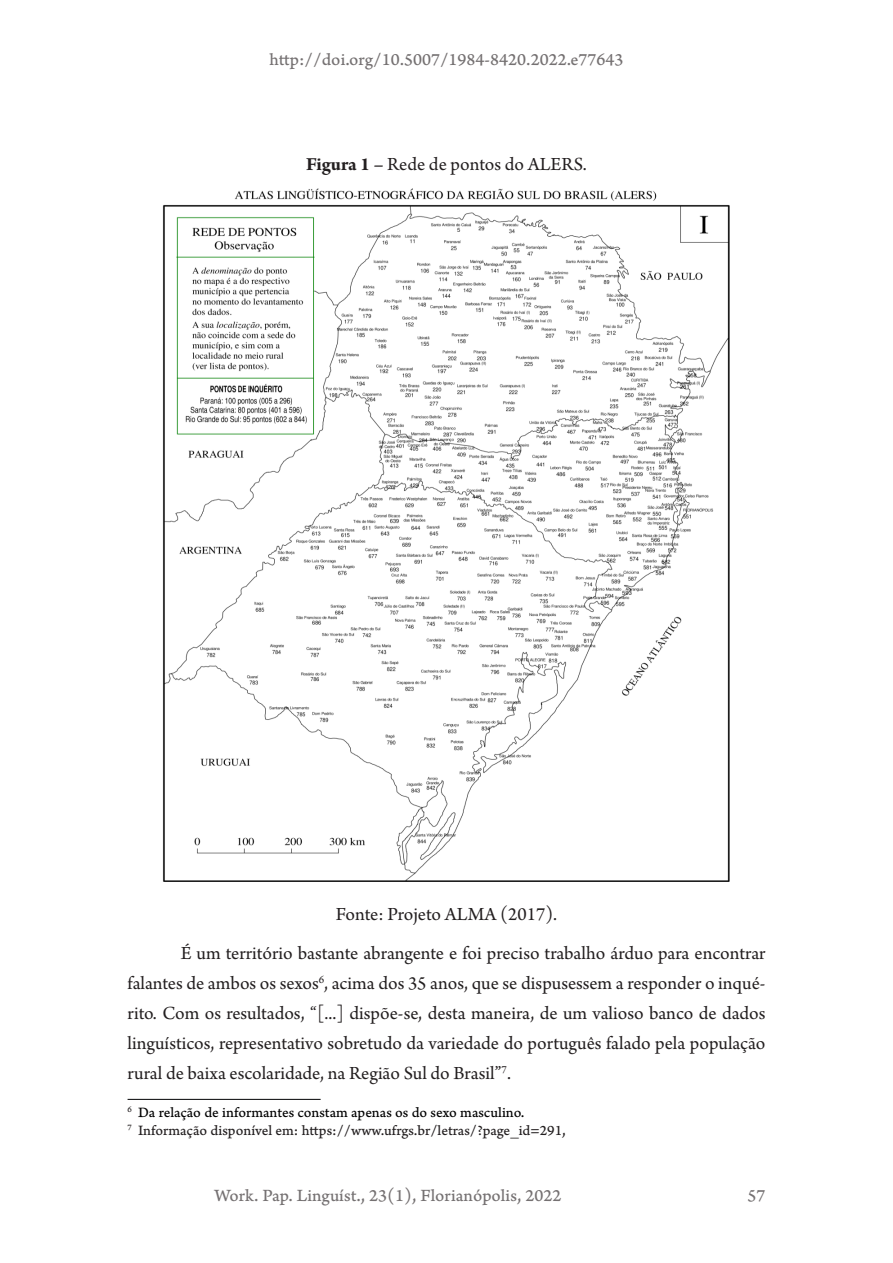
<style>
.page{position:relative;width:893px;height:1263px;background:#fff}
.page>*{position:absolute;margin:0;border:0;box-sizing:border-box;transform-origin:0 0}
.Legenda{font:19.5px/30px "Arno Pro";color:#231f20;text-align:justify}
.t1{font:18px "Arno Pro Caption";color:#757172}
.Rodapé_1-9{font:15px "Arno Pro Caption";color:#231f20}
.Rodapé_1-9-2{font:15px "Arno Pro Caption";letter-spacing:-.005em;color:#000}
.s1{font-weight:700}
</style>
<div class="page">
<img style="left:163px;top:189px;width:567px;height:693px">
<hr style="left:128px;top:1099px;width:193px;height:1px;background:#1d1e1f">
<p class="t1" style="left:269px;top:49px;width:356px">http://doi.org/10.5007/1984-8420.2022.e77643</p>
<p class="Legenda" style="left:306px;top:150px;width:282px"><span class="s1">Figura 1 –</span> Rede de pontos do ALERS.</p>
<p class="Legenda" style="left:336px;top:900px;width:223px">Fonte: Projeto ALMA (2017).</p>
<p class="Legenda" style="left:128px;top:939px;width:639px;text-indent:53px">É um território bastante abrangente e foi preciso trabalho árduo para encontrar falantes de ambos os sexos<sup>6</sup>, acima dos 35 anos, que se dispusessem a responder o inqué&shy;rito. Com os resultados, “[...] dispõe-se, desta maneira, de um valioso banco de dados linguísticos, representativo sobretudo da variedade do português falado pela população rural de baixa escolaridade, na Região Sul do Brasil”<sup>7</sup>.</p>
<p class="Rodapé_1-9-2" style="left:128px;top:1104px;width:398px"><sup>6</sup> Da relação de informantes constam apenas os do sexo masculino.</p>
<p class="Rodapé_1-9" style="left:128px;top:1122px;width:440px"><sup>7</sup> Informação disponível em: https://www.ufrgs.br/letras/?page_id=291,</p>
<p class="t1" style="left:215px;top:1184px;width:348px">Work. Pap. Linguíst., 23(1), Florianópolis, 2022</p>
<p class="t1" style="left:747px;top:1184px;width:19px">57</p>
</div>
